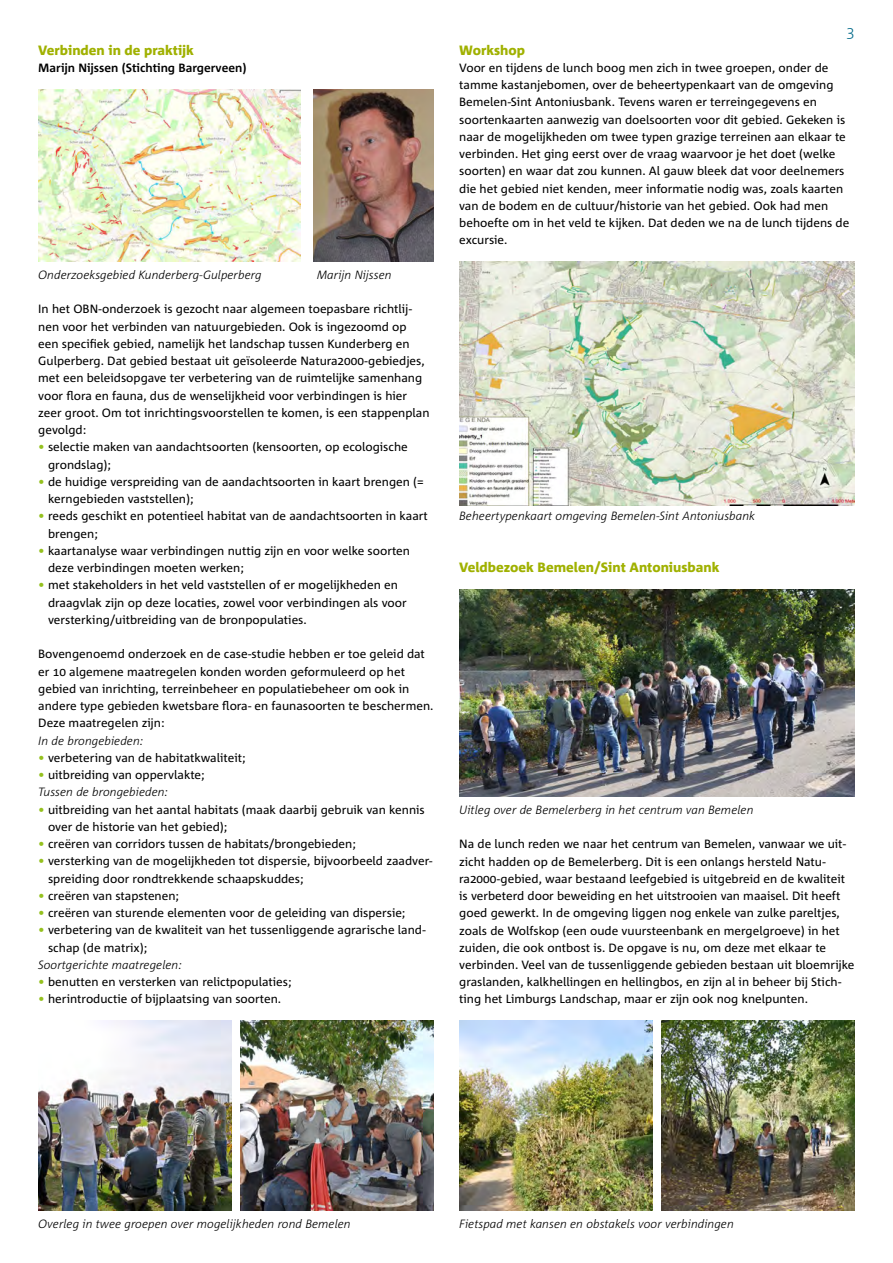
<style>
.page{position:relative;width:893px;height:1263px;background:#fff}
.page>*{position:absolute;margin:0;border:0;box-sizing:border-box;transform-origin:0 0}
.t1{font:300 15px "Corpid C1";color:#006989}
.t2{font:800 13.5px "Corpid C1";color:#a0b101}
.t3{font:12px/17.2px "Corpid C1";color:#000}
.t4{font:italic 300 12px "Corpid C1";color:#000}
.t5{font:700 12px "Corpid C1";color:#000}
.s1{color:#95c11f}
.s2{font-weight:300;font-style:italic}
</style>
<div class="page">
<img style="left:38px;top:89px;width:262px;height:173px">
<img style="left:314px;top:89px;width:120px;height:173px">
<img style="left:38px;top:1021px;width:194px;height:189px">
<img style="left:459px;top:1021px;width:194px;height:189px">
<img style="left:240px;top:1021px;width:194px;height:189px">
<img style="left:661px;top:1021px;width:194px;height:189px">
<img style="left:459px;top:262px;width:396px;height:243px">
<img style="left:459px;top:589px;width:396px;height:207px">
<p class="t2" style="left:38px;top:41px;width:157px">Verbinden in de praktijk</p>
<p class="t5" style="left:38px;top:60px;width:210px">Marijn Nijssen (Stichting Bargerveen)</p>
<p class="t4" style="left:38px;top:267px;width:225px">Onderzoeksgebied Kunderberg-Gulperberg</p>
<p class="t4" style="left:317px;top:267px;width:76px">Marijn Nijssen</p>
<p class="t3" style="left:38px;top:300px;width:393px">In het OBN-onderzoek is gezocht naar algemeen toepasbare richtlij&shy;nen voor het verbinden van natuurgebieden. Ook is ingezoomd op een specifiek gebied, namelijk het landschap tussen Kunderberg en Gulperberg. Dat gebied bestaat uit geïsoleerde Natura2000-gebiedjes, met een beleidsopgave ter verbetering van de ruimtelijke samenhang voor flora en fauna, dus de wenselijkheid voor verbindingen is hier zeer groot. Om tot inrichtingsvoorstellen te komen, is een stappenplan gevolgd:</p>
<p class="t3" style="left:48px;top:438px;width:361px;text-indent:-10px"><span class="s1">•</span> selectie maken van aandachtsoorten (kensoorten, op ecologische grondslag);</p>
<p class="t3" style="left:48px;top:473px;width:377px;text-indent:-10px"><span class="s1">•</span> de huidige verspreiding van de aandachtsoorten in kaart brengen (= kerngebieden vaststellen);</p>
<p class="t3" style="left:48px;top:507px;width:381px;text-indent:-10px"><span class="s1">•</span> reeds geschikt en potentieel habitat van de aandachtsoorten in kaart brengen;</p>
<p class="t3" style="left:48px;top:542px;width:363px;text-indent:-10px"><span class="s1">•</span> kaartanalyse waar verbindingen nuttig zijn en voor welke soorten deze verbindingen moeten werken;</p>
<p class="t3" style="left:48px;top:576px;width:360px;text-indent:-10px"><span class="s1">•</span> met stakeholders in het veld vaststellen of er mogelijkheden en draagvlak zijn op deze locaties, zowel voor verbindingen als voor versterking/uitbreiding van de bronpopulaties.</p>
<p class="t3" style="left:38px;top:645px;width:397px">Bovengenoemd onderzoek en de case-studie hebben er toe geleid dat er 10 algemene maatregelen konden worden geformuleerd op het gebied van inrichting, terreinbeheer en populatiebeheer om ook in andere type gebieden kwetsbare flora- en faunasoorten te beschermen.<br>Deze maatregelen zijn:</p>
<p class="t4" style="left:38px;top:733px;width:106px">In de brongebieden:</p>
<p class="t3" style="left:38px;top:749px;width:209px"><span class="s1">•</span> verbetering van de habitatkwaliteit;</p>
<p class="t3" style="left:38px;top:766px;width:168px"><span class="s1">•</span> uitbreiding van oppervlakte;<br><span class="s2">Tussen de brongebieden:</span></p>
<p class="t3" style="left:48px;top:800px;width:378px;text-indent:-10px"><span class="s1">•</span> uitbreiding van het aantal habitats (maak daarbij gebruik van kennis over de historie van het gebied);</p>
<p class="t3" style="left:38px;top:835px;width:319px"><span class="s1">•</span> creëren van corridors tussen de habitats/brongebieden;</p>
<p class="t3" style="left:48px;top:852px;width:386px;text-indent:-10px"><span class="s1">•</span> versterking van de mogelijkheden tot dispersie, bijvoorbeeld zaadver&shy;spreiding door rondtrekkende schaapskuddes;</p>
<p class="t3" style="left:38px;top:887px;width:142px"><span class="s1">•</span> creëren van stapstenen;</p>
<p class="t3" style="left:38px;top:904px;width:369px"><span class="s1">•</span> creëren van sturende elementen voor de geleiding van dispersie;</p>
<p class="t3" style="left:48px;top:921px;width:379px;text-indent:-10px"><span class="s1">•</span> verbetering van de kwaliteit van het tussenliggende agrarische land&shy;schap (de matrix);</p>
<p class="t4" style="left:38px;top:957px;width:145px">Soortgerichte maatregelen:</p>
<p class="t3" style="left:38px;top:973px;width:255px"><span class="s1">•</span> benutten en versterken van relictpopulaties;</p>
<p class="t3" style="left:38px;top:990px;width:244px"><span class="s1">•</span> herintroductie of bijplaatsing van soorten.</p>
<p class="t1" style="left:846px;top:23px;width:10px">3</p>
<p class="t2" style="left:459px;top:41px;width:67px">Workshop</p>
<p class="t3" style="left:459px;top:59px;width:392px">Voor en tijdens de lunch boog men zich in twee groepen, onder de tamme kastanjebomen, over de beheertypenkaart van de omgeving Bemelen-Sint Antoniusbank. Tevens waren er terreingegevens en soortenkaarten aanwezig van doelsoorten voor dit gebied. Gekeken is naar de mogelijkheden om twee typen grazige terreinen aan elkaar te verbinden. Het ging eerst over de vraag waarvoor je het doet (welke soorten) en waar dat zou kunnen. Al gauw bleek dat voor deelnemers die het gebied niet kenden, meer informatie nodig was, zoals kaarten van de bodem en de cultuur/historie van het gebied. Ook had men behoefte om in het veld te kijken. Dat deden we na de lunch tijdens de excursie.</p>
<p class="t4" style="left:459px;top:509px;width:298px">Beheertypenkaart omgeving Bemelen-Sint Antoniusbank</p>
<p class="t2" style="left:459px;top:559px;width:262px">Veldbezoek Bemelen/Sint Antoniusbank</p>
<p class="t4" style="left:459px;top:802px;width:296px">Uitleg over de Bemelerberg in het centrum van Bemelen</p>
<p class="t3" style="left:459px;top:835px;width:397px">Na de lunch reden we naar het centrum van Bemelen, vanwaar we uit&shy;zicht hadden op de Bemelerberg. Dit is een onlangs hersteld Natu&shy;ra2000-gebied, waar bestaand leefgebied is uitgebreid en de kwaliteit is verbeterd door beweiding en het uitstrooien van maaisel. Dit heeft goed gewerkt. In de omgeving liggen nog enkele van zulke pareltjes, zoals de Wolfskop (een oude vuursteenbank en mergelgroeve) in het zuiden, die ook ontbost is. De opgave is nu, om deze met elkaar te verbinden. Veel van de tussenliggende gebieden bestaan uit bloemrijke graslanden, kalkhellingen en hellingbos, en zijn al in beheer bij Stich&shy;ting het Limburgs Landschap, maar er zijn ook nog knelpunten.</p>
<p class="t4" style="left:38px;top:1216px;width:314px">Overleg in twee groepen over mogelijkheden rond Bemelen</p>
<p class="t4" style="left:459px;top:1216px;width:276px">Fietspad met kansen en obstakels voor verbindingen</p>
</div>
